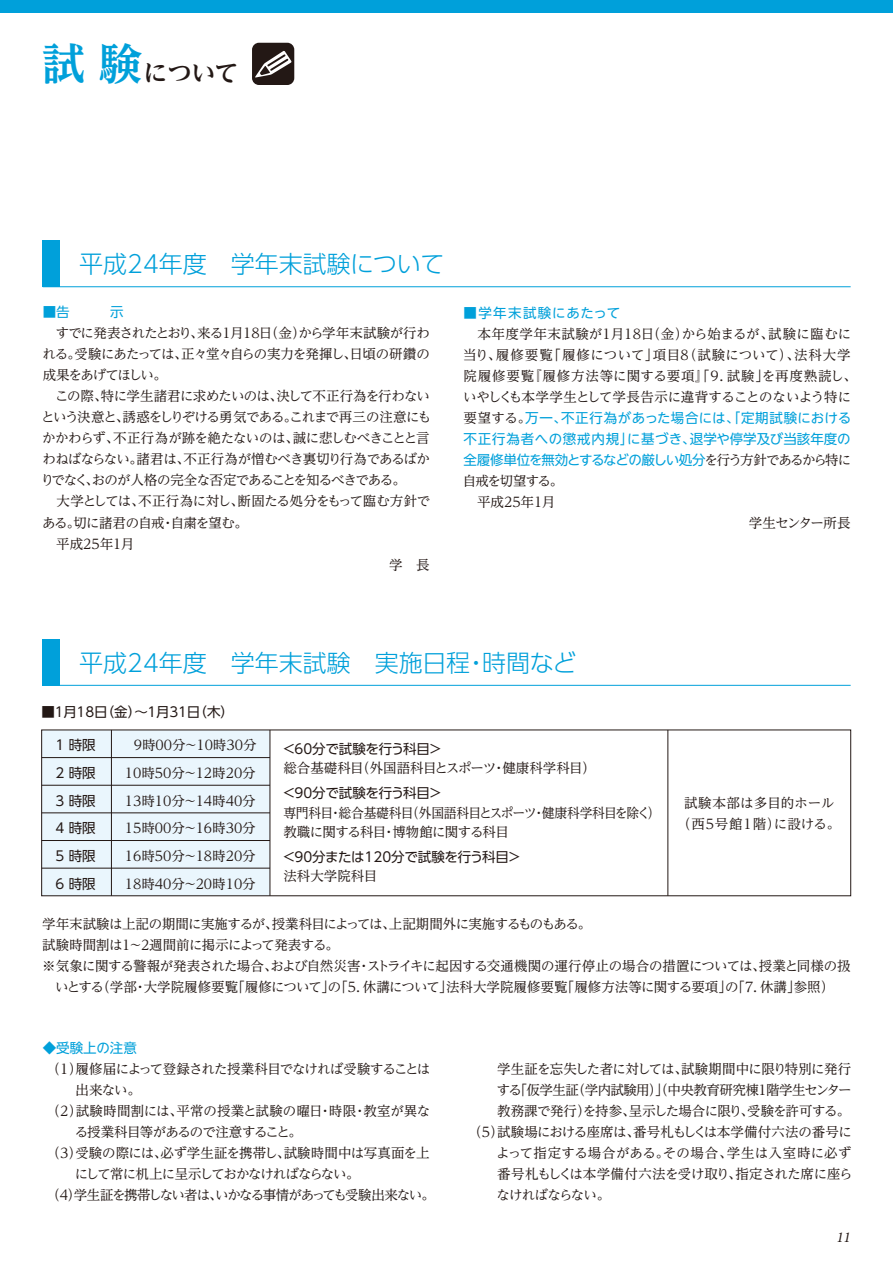
<style>
.page{position:relative;width:893px;height:1263px;background:#fff}
.page>*{position:absolute;margin:0;border:0;box-sizing:border-box;transform-origin:0 0}
.t1{font:700 24.75px "UD Reimin Pro";color:#231815}
.t2{font:300 24px "UD Shin Go Pro";color:#00a0da}
.t3{font:italic 15px "Minion Pro";color:#231815}
.t4{font:13.5px/27.6px "UD Reimin Pro";letter-spacing:-.035em;color:#231815;text-align:justify}
.t5{font:13.5px/19.2px "UD Reimin Pro";color:#231815}
.t6{font:13.5px/19.2px "UD Reimin Pro";letter-spacing:-.055em;color:#231815;scale:.95 1}
.t7{font:13.5px "UD Reimin Pro";letter-spacing:-.075em;color:#231815}
.t8{font:13.5px "UD Reimin Pro";letter-spacing:-.06em;color:#231815}
.t9{font:13.5px/27.6px "UD Shin Go Pro";color:#231815;text-align:justify}
.t10{font:13.5px "UD Reimin Pro";letter-spacing:-.065em;color:#231815}
.t11{font:13.5px "UD Reimin Pro";letter-spacing:-.1em;color:#231815}
.t12{font:13.5px "UD Reimin Pro";letter-spacing:-.07em;color:#231815}
.t13{font:13.5px "UD Reimin Pro";letter-spacing:-.01em;color:#231815}
.t14{font:13.5px "UD Reimin Pro";letter-spacing:-.08em;color:#231815}
.t15{font:13.5px "UD Reimin Pro";letter-spacing:.025em;color:#231815}
.t16{font:13.5px "UD Reimin Pro";letter-spacing:.06em;color:#231815}
.t17{font:13.5px "UD Shin Go NT Pro";letter-spacing:-.06em;color:#00a0da}
.t18{font:13.5px "UD Reimin Pro";letter-spacing:-.005em;color:#231815}
.t19{font:13.5px "UD Reimin Pro";letter-spacing:.02em;color:#231815}
.t20{font:13.5px "UD Shin Go NT Pro";letter-spacing:.04em;color:#00a0da}
.t21{font:13.5px "UD Shin Go NT Pro";letter-spacing:.02em;color:#00a0da}
.t22{font:13.5px "UD Reimin Pro";letter-spacing:.015em;color:#231815}
.t23{font:13.5px/21.3px "UD Reimin Pro";letter-spacing:.01em;color:#231815;text-align:center}
.t24{font:13.5px "UD Shin Go NT Pro";letter-spacing:-.015em;color:#231815}
.t25{font:13.5px "UD Reimin Pro";letter-spacing:-.055em;color:#231815}
.t26{font:13.5px "UD Shin Go NT Pro";color:#00a0da}
.t27{font:13.5px "UD Shin Go NT Pro";letter-spacing:.065em;color:#00a0da}
.t28{font:13.5px "UD Reimin Pro";letter-spacing:-.09em;color:#231815}
.s1{font-size:43.35px;color:#00a0da}
.s2{font-family:"UD Reimin Pro";color:#231815}
.s3{font-family:"UD Shin Go Pro"}
.s4{font-family:"UD Reimin Pro"}
</style>
<div class="page">
<div style="left:43px;top:240px;width:17px;height:47px;background:#00a0da"></div>
<hr style="left:43px;top:286px;width:808px;height:1px;background:#00a0da">
<div style="left:0;top:0;width:893px;height:13px;background:#00a0da"></div>
<div style="left:252px;top:43px;width:42px;height:42px;background:#231815;border-radius:7px"></div>
<svg style="left:255px;top:51px;width:37px;height:27px"></svg>
<div style="left:42px;top:730px;width:228px;height:166px;background:#eaf6fd"></div>
<hr style="left:42px;top:868px;width:228px;height:1px;background:#231815">
<hr style="left:42px;top:840px;width:228px;height:1px;background:#231815">
<hr style="left:42px;top:813px;width:228px;height:1px;background:#231815">
<hr style="left:42px;top:785px;width:228px;height:1px;background:#231815">
<hr style="left:42px;top:757px;width:228px;height:1px;background:#231815">
<hr style="left:270px;top:730px;width:1px;height:166px;background:#231815">
<hr style="left:111px;top:730px;width:1px;height:166px;background:#231815">
<hr style="left:668px;top:730px;width:1px;height:166px;background:#231815">
<div style="left:43px;top:639px;width:17px;height:46px;background:#00a0da"></div>
<hr style="left:43px;top:685px;width:808px;height:1px;background:#00a0da">
<p class="t1" style="left:42px;top:52px;width:198px"><span class="s1">試験</span>について</p>
<p class="t2" style="left:79px;top:245px;width:367px">平成24年度　学年末試験について</p>
<p class="t26" style="left:43px;top:301px;width:82px">■告　　　示</p>
<p class="t10" style="left:43px;top:322px;width:389px">　すでに発表されたとおり、来る１月18日（金）から学年末試験が行わ</p>
<p class="t7" style="left:42px;top:343px;width:389px">れる。受験にあたっては、正々堂々自らの実力を発揮し、日頃の研鑽の</p>
<p class="t28" style="left:43px;top:364px;width:126px">成果をあげてほしい。</p>
<p class="t4" style="left:43px;top:382px;width:389px">　この際、特に学生諸君に求めたいのは、決して不正行為を行わない</p>
<p class="t12" style="left:41px;top:406px;width:391px">という決意と、誘惑をしりぞける勇気である。これまで再三の注意にも</p>
<p class="t4" style="left:42px;top:424px;width:389px">かかわらず、不正行為が跡を絶たないのは、誠に悲しむべきことと言</p>
<p class="t4" style="left:42px;top:445px;width:389px">わねばならない。諸君は、不正行為が憎むべき裏切り行為であるばか</p>
<p class="t7" style="left:41px;top:469px;width:367px">りでなく、おのが人格の完全な否定であることを知るべきである。</p>
<p class="t4" style="left:43px;top:487px;width:389px">　大学としては、不正行為に対し、断固たる処分をもって臨む方針で</p>
<p class="t25" style="left:42px;top:511px;width:207px">ある。切に諸君の自戒・自粛を望む。</p>
<p class="t5" style="left:43px;top:533px;width:93px">　平成25年１月</p>
<p class="t4" style="left:389px;top:550px;width:42px">学　長</p>
<p class="t27" style="left:464px;top:301px;width:158px">■学年末試験にあたって</p>
<p class="t19" style="left:477px;top:322px;width:375px">本年度学年末試験が１月18日（金）から始まるが、試験に臨むに</p>
<p class="t15" style="left:463px;top:343px;width:389px">当り、履修要覧「履修について」項目８（試験について）、法科大学</p>
<p class="t16" style="left:464px;top:364px;width:395px">院履修要覧『履修方法等に関する要項』「９．試験」を再度熟読し、</p>
<p class="t4" style="left:463px;top:382px;width:390px">いやしくも本学学生として学長告示に違背することのないよう特に</p>
<p class="t20" style="left:464px;top:406px;width:389px"><span class="s2">要望する。</span>万一、不正行為があった場合には、「定期試験における</p>
<p class="t21" style="left:464px;top:427px;width:389px">不正行為者への懲戒内規」に基づき、退学や停学及び当該年度の</p>
<p class="t17" style="left:464px;top:448px;width:389px">全履修単位を無効とするなどの厳しい処分<span class="s2">を行う方針であるから特に</span></p>
<p class="t14" style="left:463px;top:469px;width:102px">自戒を切望する。</p>
<p class="t5" style="left:464px;top:491px;width:93px">　平成25年１月</p>
<p class="t4" style="left:749px;top:508px;width:103px">学生センター所長</p>
<p class="t2" style="left:79px;top:643px;width:499px">平成24年度　学年末試験　実施日程・時間など</p>
<p class="t24" style="left:42px;top:701px;width:194px">■１月18日（金）～１月31日（木）</p>
<p class="t9" style="left:55px;top:731px;width:42px">1 時限2 時限3 時限4 時限5 時限6 時限</p>
<p class="t4" style="left:125px;top:731px;width:133px;text-indent:9px">9時00分～10時30分10時50分～12時20分13時10分～14時40分15時00分～16時30分16時50分～18時20分18時40分～20時10分</p>
<p class="t5" style="left:282px;top:739px;width:315px"><span class="s3">＜60分で試験を行う科目＞<br></span>総合基礎科目（外国語科目とスポーツ・健康科学科目）</p>
<p class="t6" style="left:282px;top:783px;width:399px"><span class="s3">＜90分で試験を行う科目＞<br></span>専門科目・総合基礎科目（外国語科目とスポーツ・健康科学科目を除く）教職に関する科目・博物館に関する科目</p>
<p class="t9" style="left:282px;top:847px;width:241px;line-height:19.2px">＜90分または120分で試験を行う科目＞<span class="s4">法科大学院科目</span></p>
<p class="t23" style="left:677px;top:792px;width:165px">試験本部は多目的ホール（西5号館1階）に設ける。</p>
<p class="t4" style="left:42px;top:910px;width:551px">学年末試験は上記の期間に実施するが、授業科目によっては、上記期間外に実施するものもある。</p>
<p class="t4" style="left:42px;top:931px;width:298px">試験時間割は1～2週間前に掲示によって発表する。</p>
<p class="t4" style="left:42px;top:952px;width:810px">※気象に関する警報が発表された場合、および自然災害・ストライキに起因する交通機関の運行停止の場合の措置については、授業と同様の扱</p>
<p class="t5" style="left:55px;top:977px;width:781px">いとする（学部・大学院履修要覧「履修について」の「５．休講について」法科大学院履修要覧「履修方法等に関する要項」の「７．休講」参照）</p>
<p class="t26" style="left:43px;top:1037px;width:96px">◆受験上の注意</p>
<p class="t8" style="left:47px;top:1058px;width:385px">（1）履修届によって登録された授業科目でなければ受験することは</p>
<p class="t4" style="left:76px;top:1076px;width:67px">出来ない。</p>
<p class="t5" style="left:47px;top:1101px;width:385px">（2）試験時間割には、平常の授業と試験の曜日・時限・教室が異な</p>
<p class="t8" style="left:75px;top:1121px;width:229px">る授業科目等があるので注意すること。</p>
<p class="t13" style="left:47px;top:1142px;width:385px">（3）受験の際には、必ず学生証を携帯し、試験時間中は写真面を上</p>
<p class="t14" style="left:75px;top:1163px;width:286px">にして常に机上に呈示しておかなければならない。</p>
<p class="t11" style="left:47px;top:1184px;width:390px">（4）学生証を携帯しない者は、いかなる事情があっても受験出来ない。</p>
<p class="t4" style="left:497px;top:1054px;width:355px">学生証を忘失した者に対しては、試験期間中に限り特別に発行</p>
<p class="t4" style="left:497px;top:1075px;width:356px">する「仮学生証（学内試験用）」（中央教育研究棟１階学生センター</p>
<p class="t4" style="left:497px;top:1096px;width:354px">教務課で発行）を持参、呈示した場合に限り、受験を許可する。</p>
<p class="t18" style="left:468px;top:1120px;width:385px">（5）試験場における座席は、番号札もしくは本学備付六法の番号に</p>
<p class="t22" style="left:496px;top:1141px;width:357px">よって指定する場合がある。その場合、学生は入室時に必ず</p>
<p class="t4" style="left:497px;top:1159px;width:357px">番号札もしくは本学備付六法を受け取り、指定された席に座ら</p>
<p class="t10" style="left:497px;top:1183px;width:115px">なければならない。</p>
<p class="t3" style="left:836px;top:1227px;width:16px">11</p>
</div>
